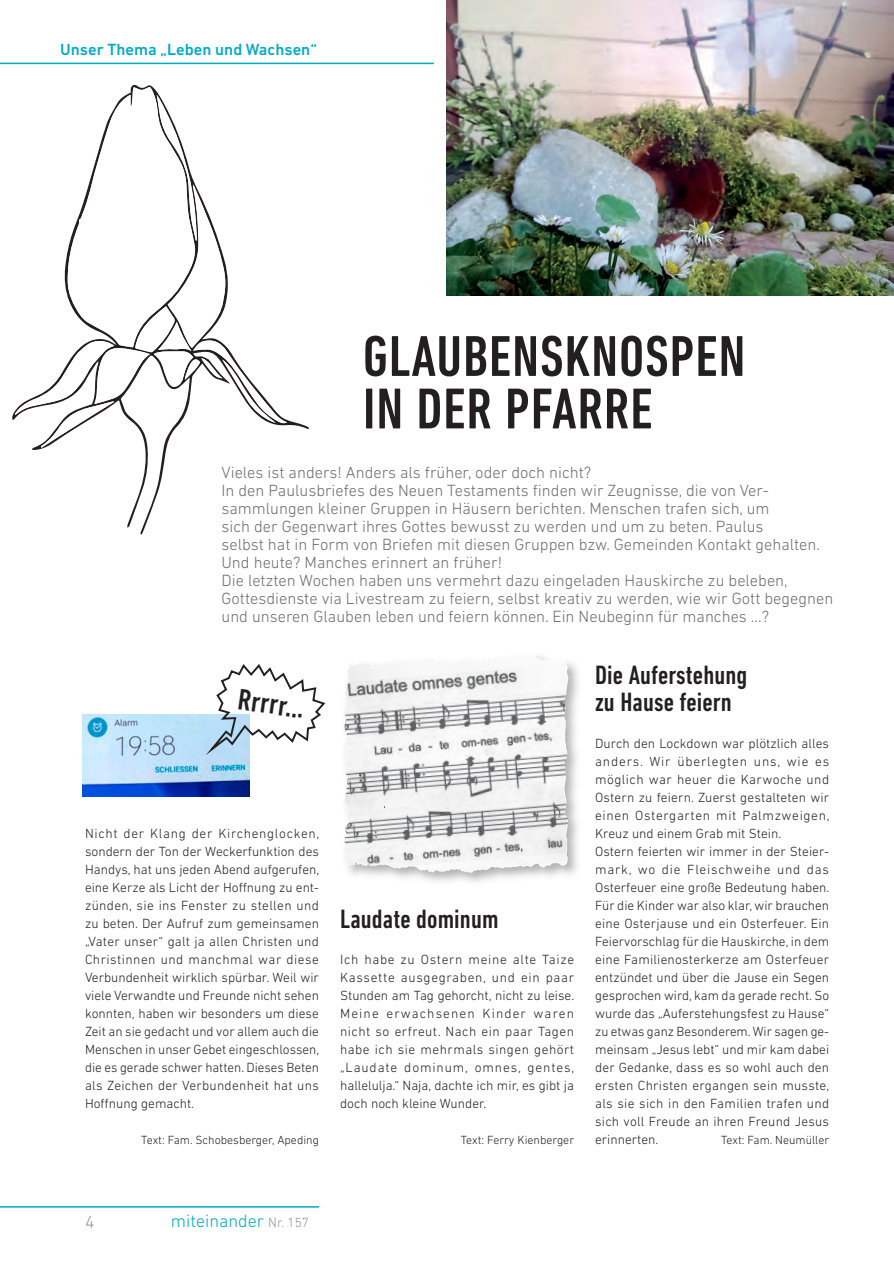
<style>
.page{position:relative;width:894px;height:1265px;background:#fff}
.page>*{position:absolute;margin:0;border:0;box-sizing:border-box;transform-origin:0 0}
.t1{font:500 condensed 58.5px/52.5px "DIN Next LT Pro";letter-spacing:.015em;color:#231f20}
.t2{font:500 condensed 30.3px "DIN Next LT Pro";color:#231f20}
.t3{font:500 condensed 27px/27px "DIN Next LT Pro";letter-spacing:.005em;color:#231f20}
.t4{font:300 18px "DIN Next LT Pro";color:#00abc5}
.t5{font:300 18px "DIN Next LT Pro";color:#939598}
.t6{font:300 16.5px/18px "DIN Next LT Pro";color:#6c6d70}
.t7{font:500 16.5px "DIN Next LT Pro";color:#00abc5}
.t8{font:300 13.5px/18px "DIN Next LT Pro";letter-spacing:.005em;color:#231f20;text-align:justify}
.t9{font:300 12px "DIN Next LT Pro";color:#231f20}
.s1{font-size:13.5px;color:#939598}
</style>
<div class="page">
<svg style="left:348px;top:655px;width:220px;height:219px;fill:#f2f2f2"></svg>
<img style="left:344px;top:682px;width:47px;height:185px">
<hr style="left:0;top:63px;width:434px;height:1px;background:#00abc5">
<svg style="left:12px;top:85px;width:297px;height:449px"></svg>
<svg style="left:15px;top:87px;width:272px;height:361px"></svg>
<hr style="left:0;top:1206px;width:319px;height:1px;background:#00abc5">
<img style="left:446px;top:0;width:447px;height:295px">
<img style="left:83px;top:714px;width:167px;height:82px">
<svg style="left:209px;top:664px;width:117px;height:88px"></svg>
<p class="t7" style="left:60px;top:40px;width:258px">Unser Thema „Leben und Wachsen“</p>
<h1 class="t1" style="left:363px;top:330px;width:384px">GLAUBENSKNOSPEN<br>IN DER PFARRE</h1>
<p class="t6" style="left:221px;top:463px;width:613px">Vieles ist anders! Anders als früher, oder doch nicht?<br>In den Paulusbriefes des Neuen Testaments finden wir Zeugnisse, die von Ver&shy;sammlungen kleiner Gruppen in Häusern berichten. Menschen trafen sich, um<br>sich der Gegenwart ihres Gottes bewusst zu werden und um zu beten. Paulus<br>selbst hat in Form von Briefen mit diesen Gruppen bzw. Gemeinden Kontakt gehalten.<br>Und heute? Manches erinnert an früher!<br>Die letzten Wochen haben uns vermehrt dazu eingeladen Hauskirche zu beleben, Gottesdienste via Livestream zu feiern, selbst kreativ zu werden, wie wir Gott begegnen und unseren Glauben leben und feiern können. Ein Neubeginn für manches …?</p>
<h2 class="t2" style="left:241px;top:682px;width:68px;rotate:8deg">Rrrrr...</h2>
<p class="t8" style="left:85px;top:824px;width:236px">Nicht der Klang der Kirchenglocken, sondern der Ton der Weckerfunktion des Handys, hat uns jeden Abend aufgerufen, eine Kerze als Licht der Hoffnung zu ent&shy;zünden, sie ins Fenster zu stellen und zu beten. Der Aufruf zum gemeinsamen „Vater unser“ galt ja allen Christen und Christinnen und manchmal war diese Verbundenheit wirklich spürbar. Weil wir viele Verwandte und Freunde nicht sehen konnten, haben wir besonders um diese Zeit an sie gedacht und vor allem auch die Menschen in unser Gebet eingeschlossen, die es gerade schwer hatten. Dieses Beten als Zeichen der Verbundenheit hat uns Hoffnung gemacht.</p>
<p class="t9" style="left:141px;top:1133px;width:179px">Text: Fam. Schobesberger, Apeding</p>
<h3 class="t3" style="left:340px;top:905px;width:160px">Laudate dominum</h3>
<p class="t8" style="left:340px;top:950px;width:236px">Ich habe zu Ostern meine alte Taize Kassette ausgegraben, und ein paar Stunden am Tag gehorcht, nicht zu leise.<br>Meine erwachsenen Kinder waren nicht so erfreut. Nach ein paar Tagen habe ich sie mehrmals singen gehört „Laudate dominum, omnes, gentes, hallelulja.“ Naja, dachte ich mir, es gibt ja doch noch kleine Wunder.</p>
<p class="t9" style="left:460px;top:1133px;width:115px">Text: Ferry Kienberger</p>
<h3 class="t3" style="left:595px;top:661px;width:154px">Die Auferstehung zu Hause feiern</h3>
<p class="t8" style="left:595px;top:734px;width:236px;text-align:left">Durch den Lockdown war plötzlich alles anders. Wir überlegten uns, wie es möglich war heuer die Karwoche und Ostern zu feiern. Zuerst gestalteten wir einen Ostergarten mit Palmzweigen, Kreuz und einem Grab mit Stein.<br>Ostern feierten wir immer in der Steier&shy;mark, wo die Fleischweihe und das Osterfeuer eine große Bedeutung haben.<br>Für die Kinder war also klar, wir brauchen eine Osterjause und ein Osterfeuer. Ein Feiervorschlag für die Hauskirche, in dem eine Familienosterkerze am Osterfeuer entzündet und über die Jause ein Segen gesprochen wird, kam da gerade recht. So wurde das „Auferstehungsfest zu Hause“ zu etwas ganz Besonderem. Wir sagen ge&shy;meinsam „Jesus lebt“ und mir kam dabei der Gedanke, dass es so wohl auch den ersten Christen ergangen sein musste, als sie sich in den Familien trafen und sich voll Freude an ihren Freund Jesus erinnerten.</p>
<p class="t9" style="left:721px;top:1133px;width:110px">Text: Fam. Neumüller</p>
<h3 class="t5" style="left:85px;top:1211px;width:11px">4</h3>
<h3 class="t4" style="left:171px;top:1210px;width:140px">miteinander <span class="s1">Nr. 157</span></h3>
</div>
